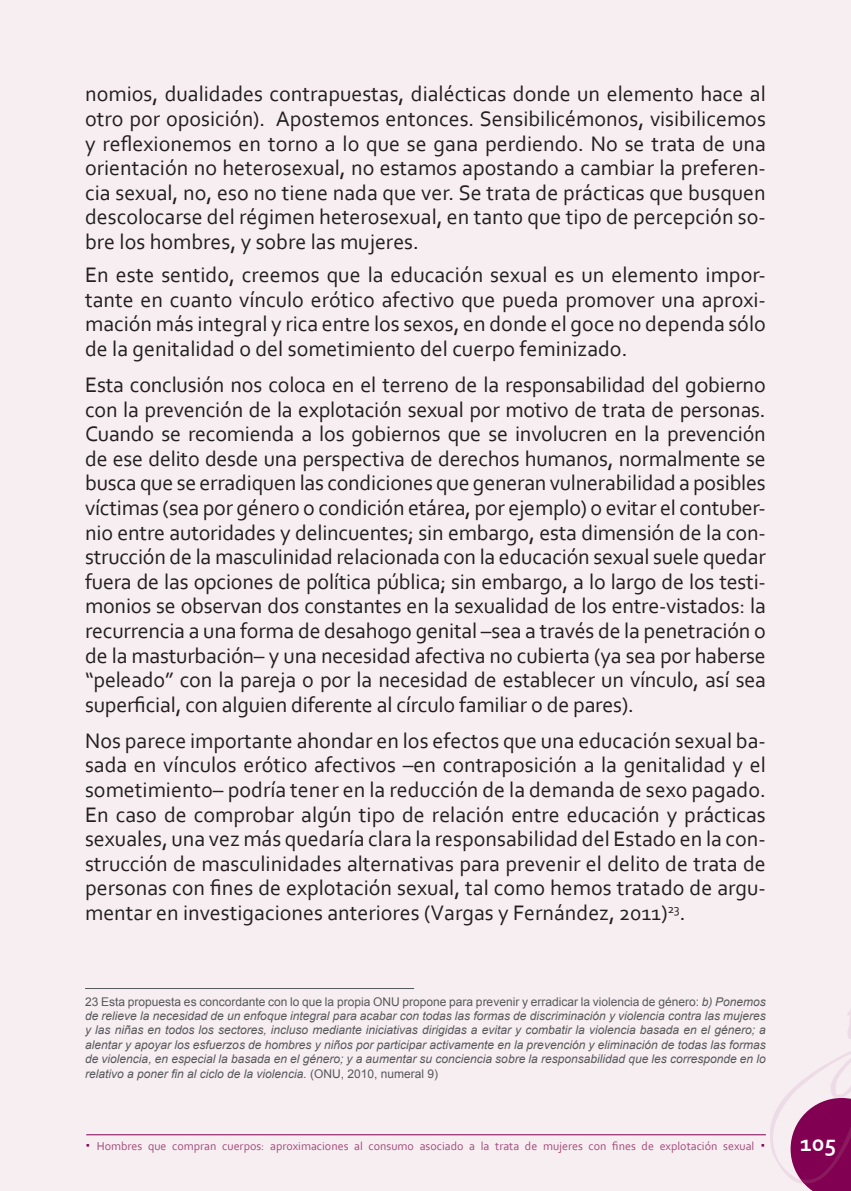
<style>
.page{position:relative;width:851px;height:1191px;background:#fff}
.page>*{position:absolute;margin:0;border:0;box-sizing:border-box;transform-origin:0 0}
.t1{font:700 24px "Corbel";color:#fff}
.t2{font:22px/24.6px "Corbel";color:#231f20;text-align:justify}
.t3{font:italic 12px/14.4px "Arial";color:#57585a;text-align:justify}
.t4{font:12px "Corbel";color:#a14c7b}
.s1{font-style:normal}
.s2{font-weight:700;font-size:20px;color:#820052}
</style>
<div class="page">
<div style="left:0;top:0;width:850px;height:1191px;background:#f7eef2"></div>
<svg style="left:770px;top:1011px;width:80px;height:180px"></svg>
<hr style="left:86px;top:1134px;width:679px;height:1px;background:#820052">
<hr style="left:85px;top:988px;width:329px;height:1px;background:#57585a">
<p class="t2" style="left:85px;top:81px;width:682px">nomios, dualidades contrapuestas, dialécticas donde un elemento hace al otro por oposición). Apostemos entonces. Sensibilicémonos, visibilicemos y reflexionemos en torno a lo que se gana perdiendo. No se trata de una orientación no heterosexual, no estamos apostando a cambiar la preferen&shy;cia sexual, no, eso no tiene nada que ver. Se trata de prácticas que busquen descolocarse del régimen heterosexual, en tanto que tipo de percepción so&shy;bre los hombres, y sobre las mujeres.</p>
<p class="t2" style="left:85px;top:262px;width:682px">En este sentido, creemos que la educación sexual es un elemento impor&shy;tante en cuanto vínculo erótico afectivo que pueda promover una aproxi&shy;mación más integral y rica entre los sexos, en donde el goce no dependa sólo de la genitalidad o del sometimiento del cuerpo feminizado.</p>
<p class="t2" style="left:85px;top:372px;width:682px">Esta conclusión nos coloca en el terreno de la responsabilidad del gobierno con la prevención de la explotación sexual por motivo de trata de personas.<br>Cuando se recomienda a los gobiernos que se involucren en la prevención de ese delito desde una perspectiva de derechos humanos, normalmente se busca que se erradiquen las condiciones que generan vulnerabilidad a posibles víctimas (sea por género o condición etárea, por ejemplo) o evitar el contuber&shy;nio entre autoridades y delincuentes; sin embargo, esta dimensión de la con&shy;strucción de la masculinidad relacionada con la educación sexual suele quedar fuera de las opciones de política pública; sin embargo, a lo largo de los testi&shy;monios se observan dos constantes en la sexualidad de los entre-vistados: la recurrencia a una forma de desahogo genital –sea a través de la penetración o de la masturbación– y una necesidad afectiva no cubierta (ya sea por haberse “peleado” con la pareja o por la necesidad de establecer un vínculo, así sea superficial, con alguien diferente al círculo familiar o de pares).</p>
<p class="t2" style="left:85px;top:727px;width:682px">Nos parece importante ahondar en los efectos que una educación sexual ba&shy;sada en vínculos erótico afectivos –en contraposición a la genitalidad y el sometimiento– podría tener en la reducción de la demanda de sexo pagado.<br>En caso de comprobar algún tipo de relación entre educación y prácticas sexuales, una vez más quedaría clara la responsabilidad del Estado en la con&shy;strucción de masculinidades alternativas para prevenir el delito de trata de personas con fines de explotación sexual, tal como hemos tratado de argu&shy;mentar en investigaciones anteriores (Vargas y Fernández, 2011)<sup>23</sup>.</p>
<p class="t3" style="left:85px;top:994px;width:682px"><span class="s1">23 Esta propuesta es concordante con lo que la propia ONU propone para prevenir y erradicar la violencia de género:</span> b) Ponemos de relieve la necesidad de un enfoque integral para acabar con todas las formas de discriminación y violencia contra las mujeres y las niñas en todos los sectores, incluso mediante iniciativas dirigidas a evitar y combatir la violencia basada en el género; a alentar y apoyar los esfuerzos de hombres y niños por participar activamente en la prevención y eliminación de todas las formas de violencia, en especial la basada en el género; y a aumentar su conciencia sobre la responsabilidad que les corresponde en lo relativo a poner fin al ciclo de la violencia. <span class="s1">(ONU, 2010, numeral 9)</span></p>
<p class="t4" style="left:85px;top:1138px;width:682px"><span class="s2">·</span> Hombres que compran cuerpos: aproximaciones al consumo asociado a la trata de mujeres con fines de explotación sexual <span class="s2">·</span></p>
<p class="t1" style="left:800px;top:1128px;width:37px">105</p>
</div>
